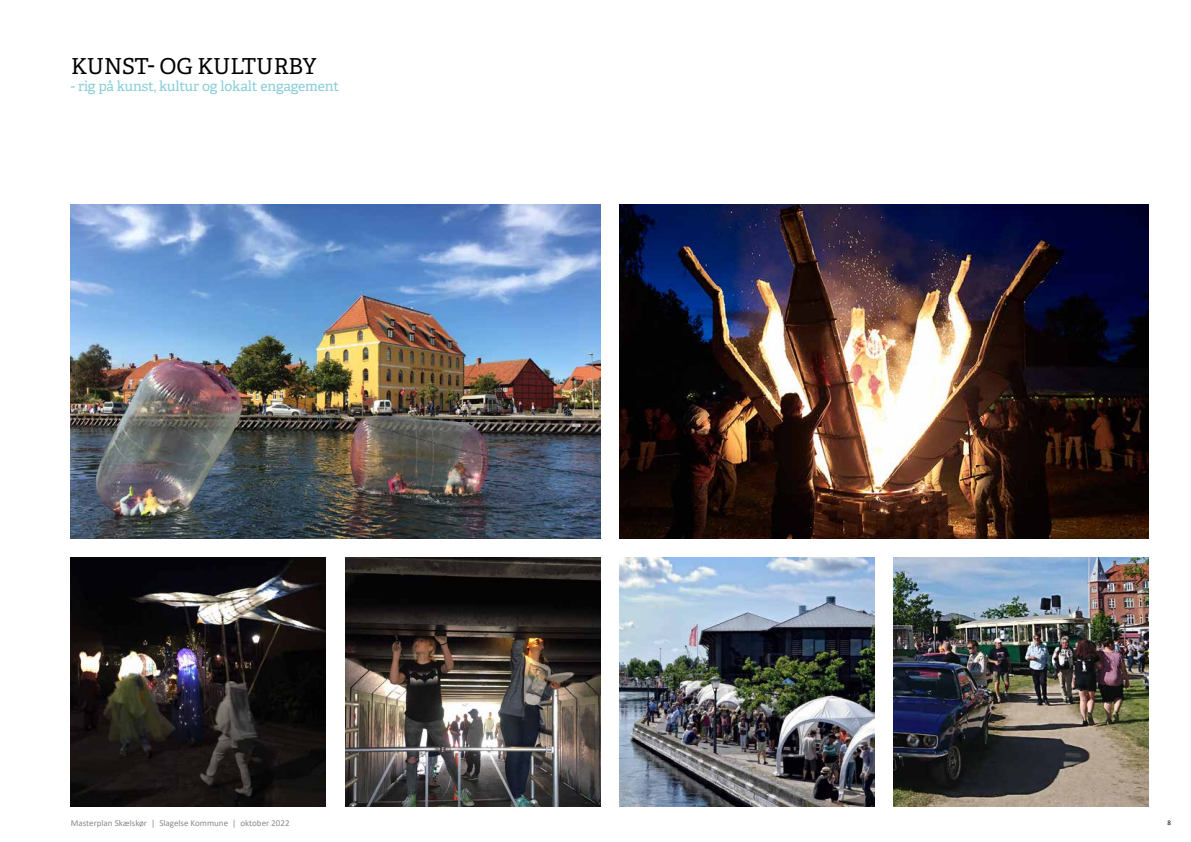
<style>
.page{position:relative;width:1191px;height:842px;background:#fff}
.page>*{position:absolute;margin:0;border:0;box-sizing:border-box;transform-origin:0 0}
.t1{font:22px "Adelle";letter-spacing:-.01em;color:#000}
.t2{font:14px "Adelle";letter-spacing:-.01em;color:#8aced7}
.t3{font:9px "Calibri";color:#8a8989}
.t4{font:7px "Calibri";color:#000}
</style>
<div class="page">
<img style="left:619px;top:204px;width:529px;height:335px">
<img style="left:71px;top:204px;width:529px;height:335px">
<img style="left:345px;top:558px;width:255px;height:248px">
<img style="left:893px;top:557px;width:255px;height:249px">
<img style="left:70px;top:558px;width:255px;height:248px">
<img style="left:619px;top:557px;width:255px;height:249px">
<h1 class="t1" style="left:71px;top:53px;width:247px">KUNST- OG KULTURBY</h1>
<h2 class="t2" style="left:71px;top:77px;width:270px">- rig på kunst, kultur og lokalt engagement</h2>
<p class="t3" style="left:71px;top:817px;width:220px">Masterplan Skælskør | Slagelse Kommune | oktober 2022</p>
<p class="t4" style="left:1167px;top:817px;width:5px">8</p>
</div>
